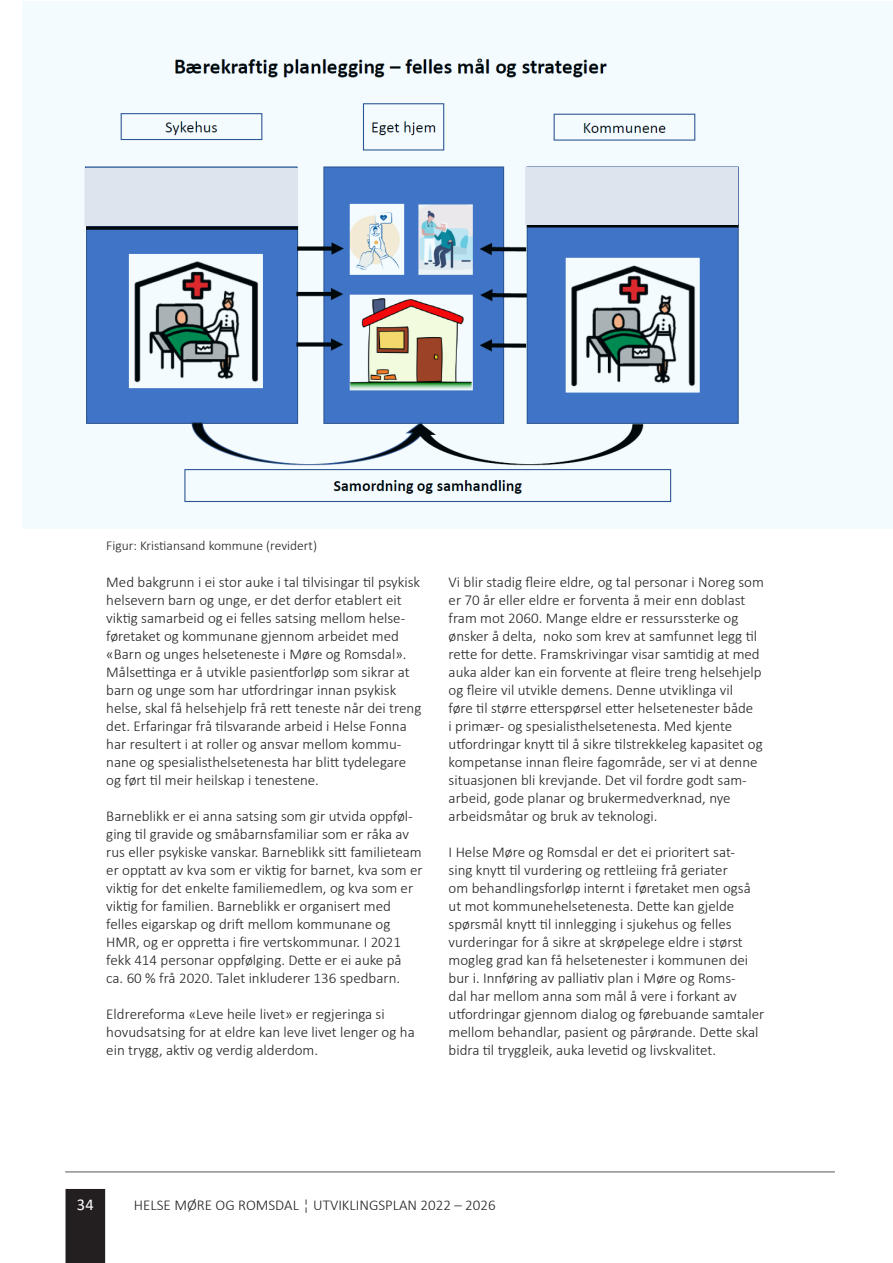
<style>
.page{position:relative;width:893px;height:1263px;background:#fff}
.page>*{position:absolute;margin:0;border:0;box-sizing:border-box;transform-origin:0 0}
.t1{font:16.5px "Calibri";color:#fff}
.mengdetekst{font:300 15px/18px "Calibri";color:#231f20}
.t2{font:300 13.5px "Calibri";color:#231f20}
</style>
<div class="page">
<hr style="left:65px;top:1171px;width:770px;height:1px;background:#231f20">
<div style="left:66px;top:1189px;width:39px;height:74px;background:#231f20"></div>
<svg style="left:22px;top:1px;width:871px;height:527px;fill:#f3fbfe"></svg>
<div style="left:85px;top:168px;width:213px;height:57px;background:#dde4ed"></div>
<div style="left:525px;top:167px;width:213px;height:57px;background:#dde4ed"></div>
<p class="t2" style="left:106px;top:537px;width:212px">Figur: Kristiansand kommune (revidert)</p>
<p class="mengdetekst" style="left:106px;top:573px;width:317px">Med bakgrunn i ei stor auke i tal tilvisingar til psykisk helsevern barn og unge, er det derfor etablert eit viktig samarbeid og ei felles satsing mellom helse&shy;føretaket og kommunane gjennom arbeidet med «Barn og unges helseteneste i Møre og Romsdal».<br>Målsettinga er å utvikle pasientforløp som sikrar at barn og unge som har utfordringar innan psykisk helse, skal få helsehjelp frå rett teneste når dei treng det. Erfaringar frå tilsvarande arbeid i Helse Fonna har resultert i at roller og ansvar mellom kommu&shy;nane og spesialisthelsetenesta har blitt tydelegare og ført til meir heilskap i tenestene.</p>
<p class="mengdetekst" style="left:106px;top:807px;width:318px">Barneblikk er ei anna satsing som gir utvida oppføl&shy;ging til gravide og småbarnsfamiliar som er råka av rus eller psykiske vanskar. Barneblikk sitt familieteam er opptatt av kva som er viktig for barnet, kva som er viktig for det enkelte familiemedlem, og kva som er viktig for familien. Barneblikk er organisert med felles eigarskap og drift mellom kommunane og HMR, og er oppretta i fire vertskommunar. I 2021 fekk 414 personar oppfølging. Dette er ei auke på<br>ca. 60 % frå 2020. Talet inkluderer 136 spedbarn.</p>
<p class="mengdetekst" style="left:106px;top:1005px;width:310px">Eldrereforma «Leve heile livet» er regjeringa si hovudsatsing for at eldre kan leve livet lenger og ha ein trygg, aktiv og verdig alderdom.</p>
<p class="mengdetekst" style="left:449px;top:573px;width:317px">Vi blir stadig fleire eldre, og tal personar i Noreg som er 70 år eller eldre er forventa å meir enn doblast fram mot 2060. Mange eldre er ressurssterke og ønsker å delta, noko som krev at samfunnet legg til rette for dette. Framskrivingar visar samtidig at med auka alder kan ein forvente at fleire treng helsehjelp og fleire vil utvikle demens. Denne utviklinga vil<br>føre til større etterspørsel etter helsetenester både<br>i primær- og spesialisthelsetenesta. Med kjente utfordringar knytt til å sikre tilstrekkeleg kapasitet og kompetanse innan fleire fagområde, ser vi at denne situasjonen bli krevjande. Det vil fordre godt sam&shy;arbeid, gode planar og brukermedverknad, nye arbeidsmåtar og bruk av teknologi.</p>
<p class="mengdetekst" style="left:449px;top:843px;width:317px">I Helse Møre og Romsdal er det ei prioritert sat-<br>sing knytt til vurdering og rettleiing frå geriater<br>om behandlingsforløp internt i føretaket men også ut mot kommunehelsetenesta. Dette kan gjelde spørsmål knytt til innlegging i sjukehus og felles vurderingar for å sikre at skrøpelege eldre i størst mogleg grad kan få helsetenester i kommunen dei bur i. Innføring av palliativ plan i Møre og Roms-<br>dal har mellom anna som mål å vere i forkant av utfordringar gjennom dialog og førebuande samtaler mellom behandlar, pasient og pårørande. Dette skal bidra til tryggleik, auka levetid og livskvalitet.</p>
<p class="t1" style="left:77px;top:1193px;width:18px">34</p>
<p class="mengdetekst" style="left:134px;top:1195px;width:363px">HELSE MØRE OG ROMSDAL ¦ UTVIKLINGSPLAN 2022 – 2026</p>
</div>
